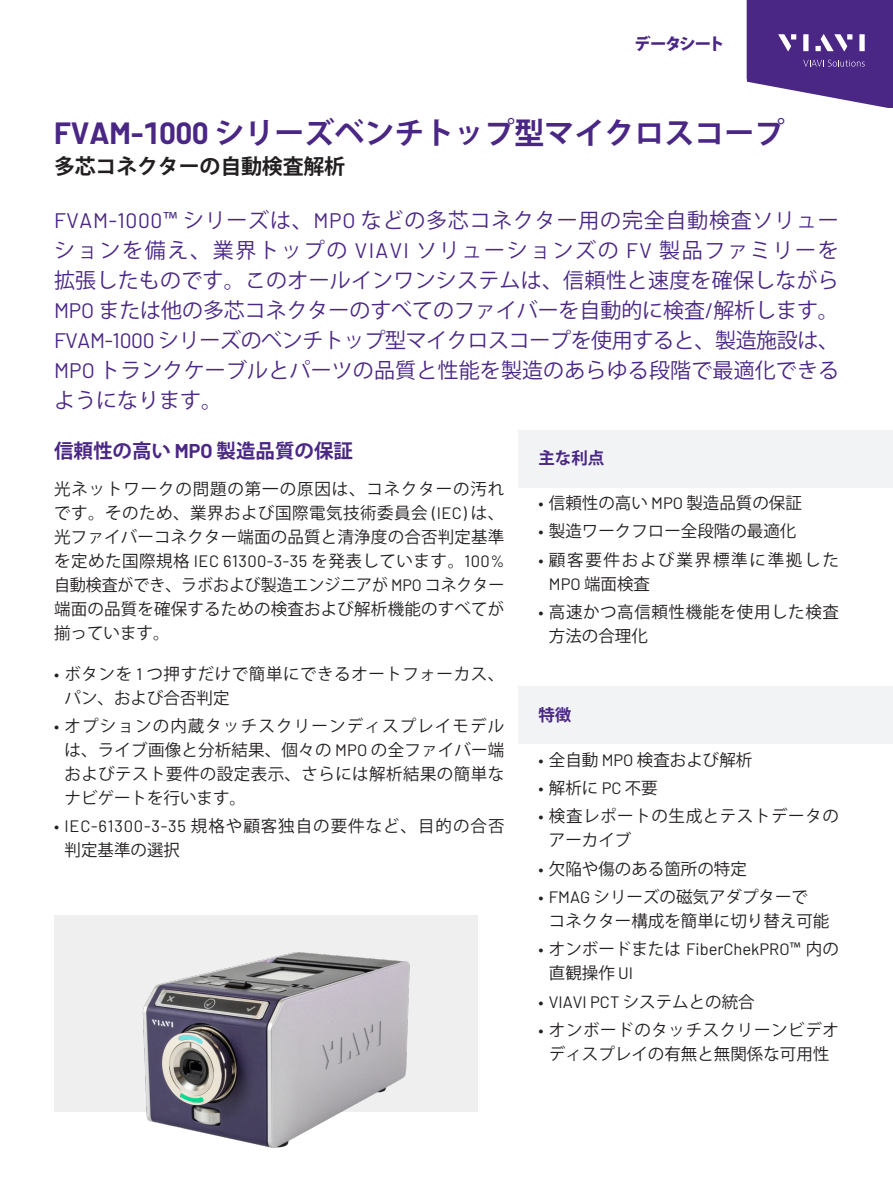
<style>
.page{position:relative;width:893px;height:1191px;background:#fff}
.page>*{position:absolute;margin:0;border:0;box-sizing:border-box;transform-origin:0 0}
.H1_Sub-Brand_20_24{font:700 30px "Koz Go Pro";color:#4a2785}
.Intro___Call_Out{font:21px/30px "Koz Go Pro";letter-spacing:.005em;color:#4a2785;text-align:justify}
.H2_Product_Name_14_20{font:700 21px "Koz Go Pro";letter-spacing:-.01em;color:#231f20}
.B-H1_Heading_Purple_13_16{font:700 19.5px "Koz Go Pro";color:#4a2785}
.Body_Copy{font:16.5px/24px "Koz Go Pro";letter-spacing:.01em;color:#231f20;text-align:justify}
.Body_Copy-2{font:16.5px/24px "Koz Go Pro";letter-spacing:.035em;color:#231f20}
.t1{font:16.5px/24px "Barlow";color:#231f20}
.Body_Copy-3{font:16.5px/24px "Koz Go Pro";letter-spacing:.06em;color:#231f20}
.Body_Copy-4{font:16.5px/24px "Koz Go Pro";letter-spacing:.105em;color:#231f20}
.FB_-_H1_Features_Heading{font:700 16.5px "Koz Go Pro";color:#4a2785}
.t2{font:800 16.5px "Koz Go Pro";letter-spacing:-.09em;color:#4a2785}
.s1{font-family:"Barlow"}
.s2{font-family:"Koz Go Pro"}
</style>
<div class="page">
<div style="left:54px;top:915px;width:423px;height:196px;background:#efeff0"></div>
<div style="left:518px;top:429px;width:375px;height:58px;background:#f2f3f4"></div>
<div style="left:518px;top:685px;width:375px;height:58px;background:#f2f3f4"></div>
<img style="left:78px;top:952px;width:368px;height:196px">
<svg style="left:747px;top:0;width:146px;height:108px"></svg>
<p class="t2" style="left:634px;top:33px;width:92px">データシート</p>
<p class="H1_Sub-Brand_20_24" style="left:54px;top:113px;width:732px"><span class="s1">FVAM-1000</span> シリーズベンチトップ型マイクロスコープ</p>
<p class="H2_Product_Name_14_20" style="left:54px;top:152px;width:293px">多芯コネクターの自動検査解析</p>
<p class="Intro___Call_Out" style="left:54px;top:206px;width:787px"><span class="s1">FVAM-1000</span>™ シリーズは、<span class="s1">MPO</span> などの多芯コネクター用の完全自動検査ソリューションを備え、業界トップの <span class="s1">VIAVI</span> ソリューションズの <span class="s1">FV</span> 製品ファミリーを拡張したものです。このオールインワンシステムは、信頼性と速度を確保しながら<span class="s1">MPO</span> または他の多芯コネクターのすべてのファイバーを自動的に検査<span class="s1">/</span>解析します。<span class="s1">FVAM-1000</span> シリーズのベンチトップ型マイクロスコープを使用すると、製造施設は、<span class="s1">MPO</span> トランクケーブルとパーツの品質と性能を製造のあらゆる段階で最適化できるようになります。</p>
<p class="FB_-_H1_Features_Heading" style="left:538px;top:447px;width:67px">主な利点</p>
<p class="Body_Copy" style="left:538px;top:491px;width:265px"><span class="s1">•</span> 信頼性の高い <span class="s1">MPO</span> 製造品質の保証</p>
<p class="Body_Copy" style="left:538px;top:520px;width:260px"><span class="s1">•</span> 製造ワークフロー全段階の最適化</p>
<p class="Body_Copy-4" style="left:549px;top:548px;width:291px;text-indent:-10px"><span class="s1">•</span> 顧客要件および業界標準に準拠した<br><span class="s1">MPO</span> 端面検査</p>
<p class="Body_Copy-2" style="left:549px;top:600px;width:292px;text-indent:-10px"><span class="s1">•</span> 高速かつ高信頼性機能を使用した検査方法の合理化</p>
<p class="B-H1_Heading_Purple_13_16" style="left:54px;top:438px;width:300px">信頼性の高い <span class="s1">MPO</span> 製造品質の保証</p>
<p class="Body_Copy" style="left:54px;top:477px;width:452px">光ネットワークの問題の第一の原因は、コネクターの汚れです。そのため、業界および国際電気技術委員会 <span class="s1">(IEC)</span> は、光ファイバーコネクター端面の品質と清浄度の合否判定基準を定めた国際規格 <span class="s1">IEC 61300-3-35</span> を発表しています。<span class="s1">100%</span>自動検査ができ、ラボおよび製造エンジニアが <span class="s1">MPO</span> コネクター端面の品質を確保するための検査および解析機能のすべてが揃っています。</p>
<p class="Body_Copy-2" style="left:64px;top:662px;width:441px;text-indent:-10px"><span class="s1">•</span> ボタンを <span class="s1">1</span> つ押すだけで簡単にできるオートフォーカス、パン、および合否判定</p>
<p class="Body_Copy" style="left:64px;top:714px;width:441px;text-indent:-10px"><span class="s1">•</span> オプションの内蔵タッチスクリーンディスプレイモデルは、ライブ画像と分析結果、個々の <span class="s1">MPO</span> の全ファイバー端およびテスト要件の設定表示、さらには解析結果の簡単なナビゲートを行います。</p>
<p class="Body_Copy-3" style="left:64px;top:814px;width:441px;text-indent:-10px"><span class="s1">• IEC-61300-3-35</span> 規格や顧客独自の要件など、目的の合否判定基準の選択</p>
<p class="FB_-_H1_Features_Heading" style="left:538px;top:704px;width:34px">特徴</p>
<p class="Body_Copy" style="left:538px;top:748px;width:215px"><span class="s1">•</span> 全自動 <span class="s1">MPO</span> 検査および解析</p>
<p class="Body_Copy" style="left:538px;top:776px;width:121px"><span class="s1">•</span> 解析に <span class="s1">PC</span> 不要</p>
<p class="Body_Copy-2" style="left:549px;top:805px;width:292px;text-indent:-10px"><span class="s1">•</span> 検査レポートの生成とテストデータのアーカイブ</p>
<p class="Body_Copy" style="left:538px;top:857px;width:210px"><span class="s1">•</span> 欠陥や傷のある箇所の特定</p>
<p class="Body_Copy" style="left:549px;top:885px;width:282px;text-indent:-10px"><span class="s1">• FMAG</span> シリーズの磁気アダプターで<br>コネクター構成を簡単に切り替え可能</p>
<p class="t1" style="left:549px;top:936px;width:292px;text-indent:-10px">• <span class="s2">オンボードまたは</span> FiberChekPRO<span class="s2">™ 内の直観操作</span> UI</p>
<p class="t1" style="left:538px;top:988px;width:218px">• VIAVI PCT <span class="s2">システムとの統合</span></p>
<p class="Body_Copy" style="left:538px;top:1018px;width:302px;text-align:center"><span class="s1">•</span> オンボードのタッチスクリーンビデオディスプレイの有無と無関係な可用性</p>
</div>
